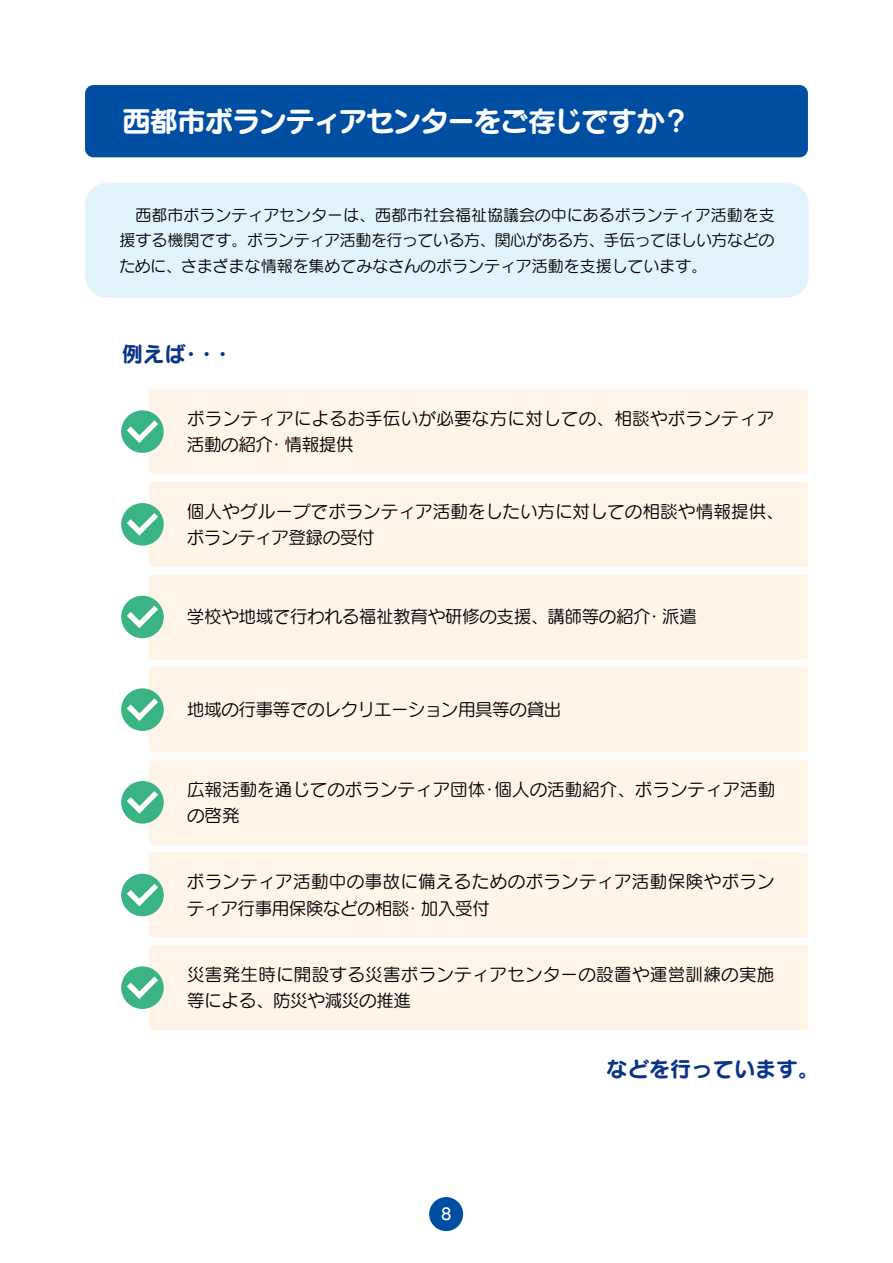
<style>
.page{position:relative;width:893px;height:1263px;background:#fff}
.page>*{position:absolute;margin:0;border:0;box-sizing:border-box;transform-origin:0 0}
.t1{font:28.65px "Seurat Pro B";letter-spacing:-.055em;color:#fff}
.t2{font:21.3px "Seurat Pro B";color:#0c3388}
.t3{font:17.55px/26.5px "Seurat Pro M";color:#000}
.t4{font:17.55px "Seurat Pro M";letter-spacing:-.02em;color:#000}
.t5{font:17.55px "Seurat Pro M";letter-spacing:-.025em;color:#000}
.t6{font:15.9px/25.5px "Seurat Pro M";color:#000;text-align:justify}
.t7{font:15.9px "Seurat Pro DB";color:#fff}
</style>
<div class="page">
<div style="left:149px;top:945px;width:659px;height:85px;background:#fef4e8;border-radius:4px"></div>
<div style="left:86px;top:183px;width:722px;height:115px;background:#e1f3fc;border-radius:21px"></div>
<div style="left:149px;top:389px;width:659px;height:85px;background:#fef4e8;border-radius:4px"></div>
<div style="left:149px;top:482px;width:659px;height:85px;background:#fef4e8;border-radius:4px"></div>
<div style="left:149px;top:574px;width:659px;height:85px;background:#fef4e8;border-radius:4px"></div>
<div style="left:149px;top:667px;width:659px;height:85px;background:#fef4e8;border-radius:4px"></div>
<div style="left:149px;top:760px;width:659px;height:85px;background:#fef4e8;border-radius:4px"></div>
<div style="left:149px;top:852px;width:659px;height:85px;background:#fef4e8;border-radius:4px"></div>
<div style="left:85px;top:85px;width:723px;height:72px;background:#004ea2;border-radius:9px"></div>
<div style="left:121px;top:410px;width:43px;height:43px;background:#3ab484;border-radius:50%"></div>
<svg style="left:127px;top:420px;width:31px;height:23px"></svg>
<div style="left:121px;top:503px;width:43px;height:43px;background:#3ab484;border-radius:50%"></div>
<svg style="left:127px;top:513px;width:31px;height:23px"></svg>
<div style="left:121px;top:596px;width:43px;height:42px;background:#3ab484;border-radius:50%"></div>
<svg style="left:127px;top:606px;width:31px;height:22px"></svg>
<div style="left:121px;top:688px;width:43px;height:43px;background:#3ab484;border-radius:50%"></div>
<svg style="left:127px;top:698px;width:31px;height:23px"></svg>
<div style="left:121px;top:781px;width:43px;height:43px;background:#3ab484;border-radius:50%"></div>
<svg style="left:127px;top:791px;width:31px;height:23px"></svg>
<div style="left:121px;top:874px;width:43px;height:42px;background:#3ab484;border-radius:50%"></div>
<svg style="left:127px;top:884px;width:31px;height:22px"></svg>
<div style="left:121px;top:966px;width:43px;height:43px;background:#3ab484;border-radius:50%"></div>
<svg style="left:127px;top:976px;width:31px;height:23px"></svg>
<div style="left:429px;top:1197px;width:34px;height:34px;background:#004ea2;border-radius:50%"></div>
<h1 class="t1" style="left:122px;top:101px;width:570px">西都市ボランティアセンターをご存じですか？</h1>
<p class="t6" style="left:119px;top:201px;width:657px">　西都市ボランティアセンターは、西都市社会福祉協議会の中にあるボランティア活動を支援する機関です。ボランティア活動を行っている方、関心がある方、手伝ってほしい方などのために、さまざまな情報を集めてみなさんのボランティア活動を支援しています。</p>
<p class="t2" style="left:122px;top:339px;width:113px">例えば・・・</p>
<p class="t3" style="left:187px;top:404px;width:589px">ボランティアによるお手伝いが必要な方に対しての、相談やボランティア活動の紹介・情報提供</p>
<p class="t3" style="left:187px;top:497px;width:598px">個人やグループでボランティア活動をしたい方に対しての相談や情報提供、ボランティア登録の受付</p>
<p class="t4" style="left:187px;top:605px;width:512px">学校や地域で行われる福祉教育や研修の支援、講師等の紹介・派遣</p>
<p class="t5" style="left:187px;top:698px;width:376px">地域の行事等でのレクリエーション用具等の貸出</p>
<p class="t3" style="left:187px;top:775px;width:590px">広報活動を通じてのボランティア団体・個人の活動紹介、ボランティア活動の啓発</p>
<p class="t3" style="left:187px;top:868px;width:589px">ボランティア活動中の事故に備えるためのボランティア活動保険やボランティア行事用保険などの相談・加入受付</p>
<p class="t3" style="left:187px;top:960px;width:589px">災害発生時に開設する災害ボランティアセンターの設置や運営訓練の実施等による、防災や減災の推進</p>
<p class="t7" style="left:441px;top:1203px;width:12px">8</p>
<p class="t2" style="left:606px;top:1054px;width:214px">などを行っています。</p>
</div>
